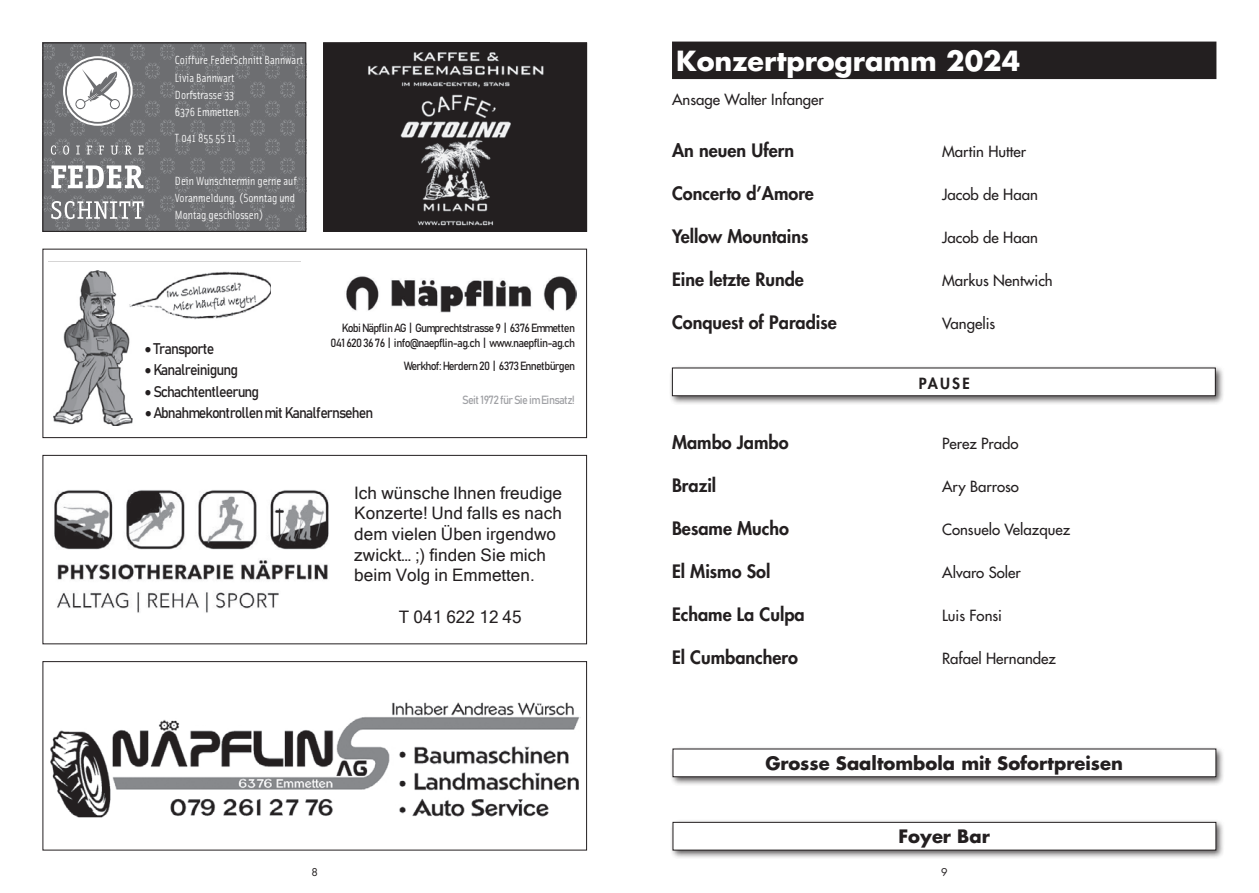
<style>
.page{position:relative;width:1259px;height:893px;background:#fff}
.page>*{position:absolute;margin:0;border:0;box-sizing:border-box;transform-origin:0 0}
.t1{font:700 27px "Futura";color:#fff}
.t2{font:800 18px "Futura";color:#231f20}
.t3{font:700 18px "Futura";color:#231f20}
.t4{font:17.25px/20.7px "Microsoft Sans Serif";letter-spacing:.005em;color:#231f20}
.t5{font:17.1px "Microsoft Sans Serif";letter-spacing:.005em;color:#231f20}
.t6{font:15.3px/21.6px "Bahnschrift";letter-spacing:-.07em;color:#231f20;scale:.93 1}
.t7{font:15px "Futura";color:#231f20}
.t8{font:800 15px "Futura";letter-spacing:.15em;color:#231f20}
.t9{font:11.85px/17.2px "Solex";color:#fff}
.t10{font:11.7px/15.3px "Bahnschrift";letter-spacing:-.07em;color:#231f20;text-align:right;scale:.93 1}
.t11{font:11.7px "Bahnschrift";letter-spacing:-.065em;color:#9fa0a4;scale:.93 1}
.t12{font:10.5px "Futura";color:#231f20}
</style>
<div class="page">
<div style="left:43px;top:249px;width:544px;height:189px;border:1px solid #231f20"></div>
<div style="left:43px;top:661px;width:544px;height:189px;border:1px solid #231f20"></div>
<img style="left:50px;top:702px;width:531px;height:116px">
<div style="left:324px;top:43px;width:262px;height:188px;background:#231f20"></div>
<img style="left:368px;top:52px;width:176px;height:174px">
<div style="left:323px;top:43px;width:264px;height:189px;border:1px solid #231f20"></div>
<img style="left:54px;top:490px;width:275px;height:123px">
<div style="left:43px;top:455px;width:544px;height:189px;border:1px solid #231f20"></div>
<img style="left:54px;top:270px;width:217px;height:155px">
<img style="left:346px;top:276px;width:230px;height:36px">
<svg style="left:45px;top:45px;width:259px;height:185px;background:#7e7f82"></svg>
<div style="left:43px;top:43px;width:263px;height:189px;border:1px solid #231f20"></div>
<div style="left:669px;top:365px;width:555px;height:40px;background:#231f20;opacity:.76"></div>
<div style="left:672px;top:368px;width:543px;height:28px;background:#fff"></div>
<div style="left:672px;top:368px;width:543px;height:28px;border:1px solid #231f20"></div>
<div style="left:670px;top:746px;width:555px;height:40px;background:#231f20;opacity:.76"></div>
<div style="left:673px;top:749px;width:543px;height:28px;background:#fff"></div>
<div style="left:672px;top:749px;width:544px;height:28px;border:1px solid #231f20"></div>
<div style="left:670px;top:819px;width:555px;height:40px;background:#231f20;opacity:.76"></div>
<div style="left:673px;top:822px;width:543px;height:28px;background:#fff"></div>
<div style="left:672px;top:822px;width:544px;height:28px;border:1px solid #231f20"></div>
<div style="left:672px;top:42px;width:544px;height:37px;background:#231f20"></div>
<svg style="left:146px;top:347px;width:5px;height:5px"></svg>
<svg style="left:146px;top:368px;width:5px;height:6px"></svg>
<svg style="left:146px;top:390px;width:5px;height:5px"></svg>
<svg style="left:146px;top:411px;width:5px;height:6px"></svg>
<p class="t9" style="left:175px;top:51px;width:130px">Coiffure FederSchnitt Bannwart<br>Livia Bannwart<br>Dorfstrasse 33<br>6376 Emmetten</p>
<p class="t9" style="left:175px;top:129px;width:63px">T 041 855 55 11</p>
<p class="t9" style="left:175px;top:171px;width:123px">Dein Wunschtermin gerne auf<br>Voranmeldung. (Sonntag und<br>Montag geschlossen)</p>
<p class="t10" style="left:331px;top:320px;width:264px">Kobi Näpflin AG | Gumprechtstrasse 9 | 6376 Emmetten<br>041 620 36 76 | info@naepflin-ag.ch | www.naepflin-ag.ch</p>
<p class="t10" style="left:404px;top:358px;width:186px">Werkhof: Herdern 20 | 6373 Ennetbürgen</p>
<p class="t11" style="left:462px;top:393px;width:122px">Seit 1972 für Sie im Einsatz!</p>
<p class="t6" style="left:153px;top:337px;width:238px">Transporte<br>Kanalreinigung<br>Schachtentleerung<br>Abnahmekontrollen mit Kanalfernsehen</p>
<p class="t4" style="left:354px;top:482px;width:209px">Ich wünsche Ihnen freudige<br>Konzerte! Und falls es nach</p>
<p class="t5" style="left:354px;top:523px;width:203px">dem vielen Üben irgendwo</p>
<p class="t4" style="left:354px;top:544px;width:193px">zwickt… ;) finden Sie mich beim Volg in Emmetten.</p>
<p class="t4" style="left:399px;top:606px;width:124px">T 041 622 12 45</p>
<h1 class="t1" style="left:676px;top:42px;width:345px">Konzertprogramm 2024</h1>
<p class="t7" style="left:672px;top:90px;width:153px">Ansage Walter Infanger</p>
<p class="t2" style="left:672px;top:138px;width:124px">An neuen Ufern</p>
<p class="t7" style="left:942px;top:141px;width:85px">Martin Hutter</p>
<p class="t2" style="left:672px;top:181px;width:143px">Concerto d’Amore</p>
<p class="t7" style="left:942px;top:184px;width:97px">Jacob de Haan</p>
<p class="t2" style="left:672px;top:224px;width:138px">Yellow Mountains</p>
<p class="t7" style="left:942px;top:228px;width:97px">Jacob de Haan</p>
<p class="t2" style="left:672px;top:267px;width:133px">Eine letzte Runde</p>
<p class="t7" style="left:942px;top:271px;width:112px">Markus Nentwich</p>
<p class="t2" style="left:672px;top:310px;width:166px">Conquest of Paradise</p>
<p class="t7" style="left:942px;top:314px;width:55px">Vangelis</p>
<p class="t8" style="left:918px;top:373px;width:52px">PAUSE</p>
<p class="t2" style="left:672px;top:430px;width:118px">Mambo Jambo</p>
<p class="t7" style="left:942px;top:434px;width:78px">Perez Prado</p>
<p class="t2" style="left:672px;top:473px;width:46px">Brazil</p>
<p class="t7" style="left:942px;top:477px;width:78px">Ary Barroso</p>
<p class="t2" style="left:672px;top:516px;width:119px">Besame Mucho</p>
<p class="t7" style="left:942px;top:520px;width:129px">Consuelo Velazquez</p>
<p class="t2" style="left:672px;top:559px;width:100px">El Mismo Sol</p>
<p class="t7" style="left:942px;top:563px;width:80px">Alvaro Soler</p>
<p class="t2" style="left:672px;top:603px;width:134px">Echame La Culpa</p>
<p class="t7" style="left:942px;top:606px;width:61px">Luis Fonsi</p>
<p class="t2" style="left:672px;top:646px;width:128px">El Cumbanchero</p>
<p class="t7" style="left:942px;top:649px;width:115px">Rafael Hernandez</p>
<p class="t3" style="left:765px;top:751px;width:359px">Grosse Saaltombola mit Sofortpreisen</p>
<p class="t3" style="left:898px;top:824px;width:93px">Foyer Bar</p>
<p class="t12" style="left:311px;top:865px;width:8px">8</p>
<p class="t12" style="left:941px;top:865px;width:8px">9</p>
</div>
